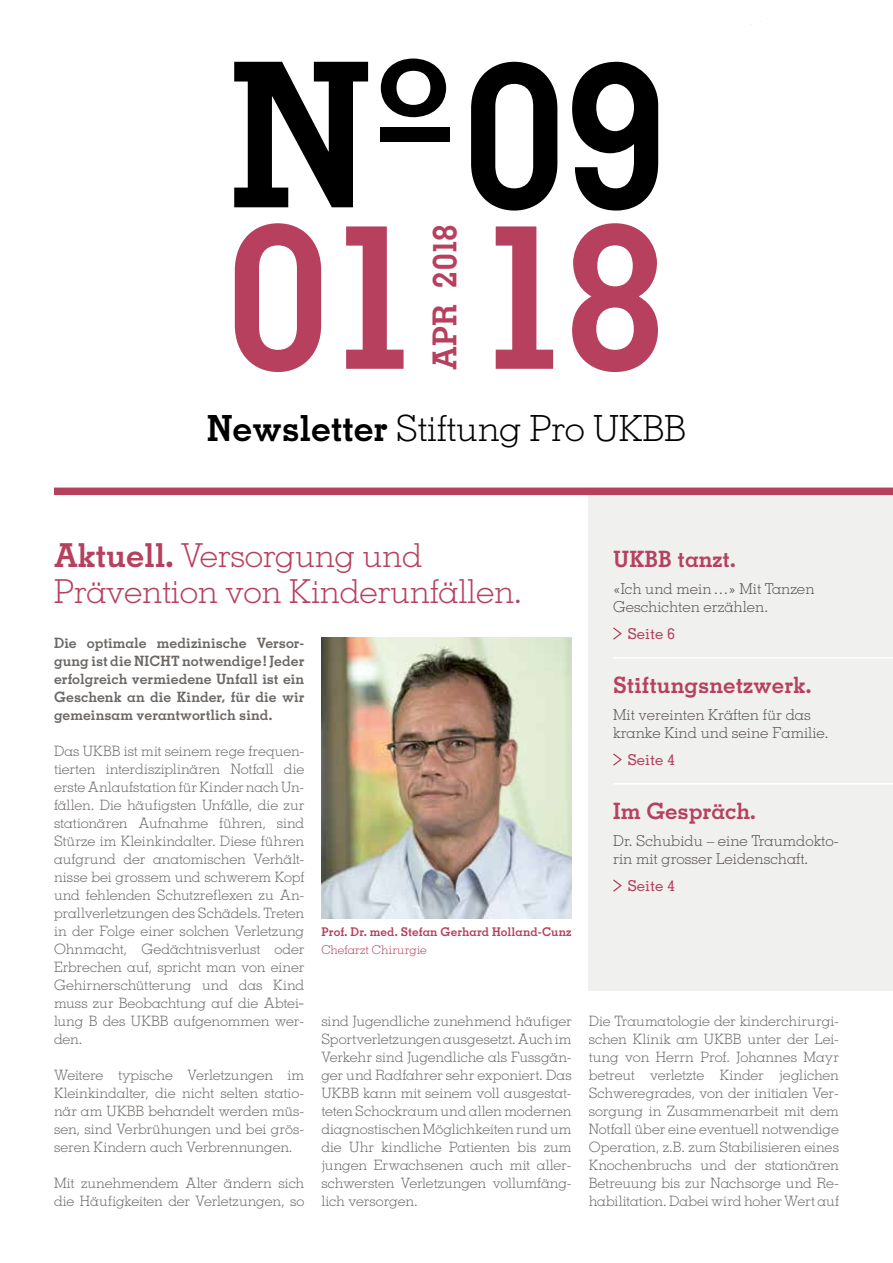
<style>
.page{position:relative;width:893px;height:1263px;background:#fff}
.page>*{position:absolute;margin:0;border:0;box-sizing:border-box;transform-origin:0 0}
.t1{font:700 201.6px "Memphis";color:#000}
.t2{font:700 201.6px "Memphis";color:#b6405e}
.t3{font:300 36px "Memphis";letter-spacing:-.01em;color:#000}
.t4{font:300 33px/36px "Memphis";letter-spacing:-.01em;color:#b6405e}
.t5{font:700 33px "Memphis";color:#b6405e}
.t6{font:700 22.5px "Memphis";color:#b6405e}
.t7{font:300 15px/18px "Memphis";color:#57514d}
.t8{font:500 15px "Memphis";color:#b6405e}
.t9{font:300 14.25px/18px "Memphis";letter-spacing:-.01em;color:#6b6764;text-align:justify}
.t10{font:700 14.25px/18px "Memphis";color:#6b6764;text-align:justify}
.t11{font:700 12px "Memphis";letter-spacing:.005em;color:#b6405e}
.t12{font:300 12px "Memphis";letter-spacing:.01em;color:#b6405e}
.s1{font-weight:700}
</style>
<div class="page">
<div style="left:589px;top:495px;width:304px;height:495px;background:#f0f0ef"></div>
<svg style="left:613px;top:627px;width:9px;height:13px"></svg>
<hr style="left:613px;top:657px;width:280px;height:2px;background:#fff">
<svg style="left:613px;top:753px;width:9px;height:13px"></svg>
<hr style="left:613px;top:783px;width:280px;height:2px;background:#fff">
<svg style="left:613px;top:879px;width:9px;height:13px"></svg>
<img style="left:321px;top:638px;width:251px;height:280px">
<div style="left:54px;top:488px;width:839px;height:7px;background:#b6405e"></div>
<h1 class="t1" style="left:228px;top:9px;width:439px">Nº¯ 09</h1>
<h1 class="t2" style="left:228px;top:170px;width:439px">01 18</h1>
<h3 class="t5" style="left:424px;top:370px;width:147px;rotate:-90deg">APR 2018</h3>
<h2 class="t3" style="left:207px;top:406px;width:481px"><span class="s1">Newsletter</span> Stiftung Pro UKBB</h2>
<h3 class="t4" style="left:54px;top:537px;width:470px"><span class="s1">Aktuell.</span> Versorgung und<br>Prävention von Kinderunfällen.</h3>
<p class="t10" style="left:54px;top:634px;width:252px">Die optimale medizinische Versor&shy;gung ist die NICHT notwendige! Jeder erfolgreich vermiedene Unfall ist ein Geschenk an die Kinder, für die wir gemeinsam verantwortlich sind.</p>
<p class="t9" style="left:54px;top:742px;width:252px">Das UKBB ist mit seinem rege frequen&shy;tierten interdisziplinären Notfall die erste Anlaufstation für Kinder nach Un&shy;fällen. Die häufigsten Unfälle, die zur stationären Aufnahme führen, sind Stürze im Kleinkindalter. Diese führen aufgrund der anatomischen Verhält&shy;nisse bei grossem und schwerem Kopf und fehlenden Schutzreflexen zu An&shy;prallverletzungen des Schädels. Treten in der Folge einer solchen Verletzung Ohnmacht, Gedächtnisverlust oder Erbrechen auf, spricht man von einer Gehirnerschütterung und das Kind muss zur Beobachtung auf die Abtei&shy;lung B des UKBB aufgenommen wer&shy;den.</p>
<p class="t9" style="left:54px;top:1066px;width:252px">Weitere typische Verletzungen im Kleinkindalter, die nicht selten statio&shy;när am UKBB behandelt werden müs&shy;sen, sind Verbrühungen und bei grös&shy;seren Kindern auch Verbrennungen.</p>
<p class="t9" style="left:54px;top:1174px;width:252px">Mit zunehmendem Alter ändern sich die Häufigkeiten der Verletzungen, so</p>
<p class="t11" style="left:321px;top:924px;width:252px">Prof. Dr. med. Stefan Gerhard Holland-Cunz</p>
<p class="t12" style="left:321px;top:942px;width:107px">Chefarzt Chirurgie</p>
<p class="t9" style="left:321px;top:1012px;width:252px">sind Jugendliche zunehmend häufiger Sportverletzungen ausgesetzt. Auch im Verkehr sind Jugendliche als Fussgän&shy;ger und Radfahrer sehr exponiert. Das UKBB kann mit seinem voll ausgestat&shy;teten Schockraum und allen modernen diagnostischen Möglichkeiten rund um die Uhr kindliche Patienten bis zum jungen Erwachsenen auch mit aller&shy;schwersten Verletzungen vollumfäng&shy;lich versorgen.</p>
<h3 class="t6" style="left:613px;top:545px;width:124px">UKBB tanzt.</h3>
<p class="t7" style="left:613px;top:580px;width:203px">«Ich und mein…» Mit Tanzen<br>Geschichten erzählen.</p>
<p class="t8" style="left:628px;top:624px;width:49px">Seite 6</p>
<h3 class="t6" style="left:613px;top:671px;width:200px">Stiftungsnetzwerk.</h3>
<p class="t7" style="left:613px;top:706px;width:217px">Mit vereinten Kräften für das kranke Kind und seine Familie.</p>
<p class="t8" style="left:628px;top:750px;width:49px">Seite 4</p>
<h3 class="t6" style="left:613px;top:797px;width:144px">Im Gespräch.</h3>
<p class="t7" style="left:613px;top:832px;width:227px">Dr. Schubidu – eine Traumdokto&shy;rin mit grosser Leidenschaft.</p>
<p class="t8" style="left:628px;top:876px;width:49px">Seite 4</p>
<p class="t9" style="left:589px;top:1012px;width:252px">Die Traumatologie der kinderchirurgi&shy;schen Klinik am UKBB unter der Lei&shy;tung von Herrn Prof. Johannes Mayr betreut verletzte Kinder jeglichen Schweregrades, von der initialen Ver&shy;sorgung in Zusammenarbeit mit dem Notfall über eine eventuell notwendige Operation, z.B. zum Stabilisieren eines Knochenbruchs und der stationären Betreuung bis zur Nachsorge und Re&shy;habilitation. Dabei wird hoher Wert auf</p>
</div>
